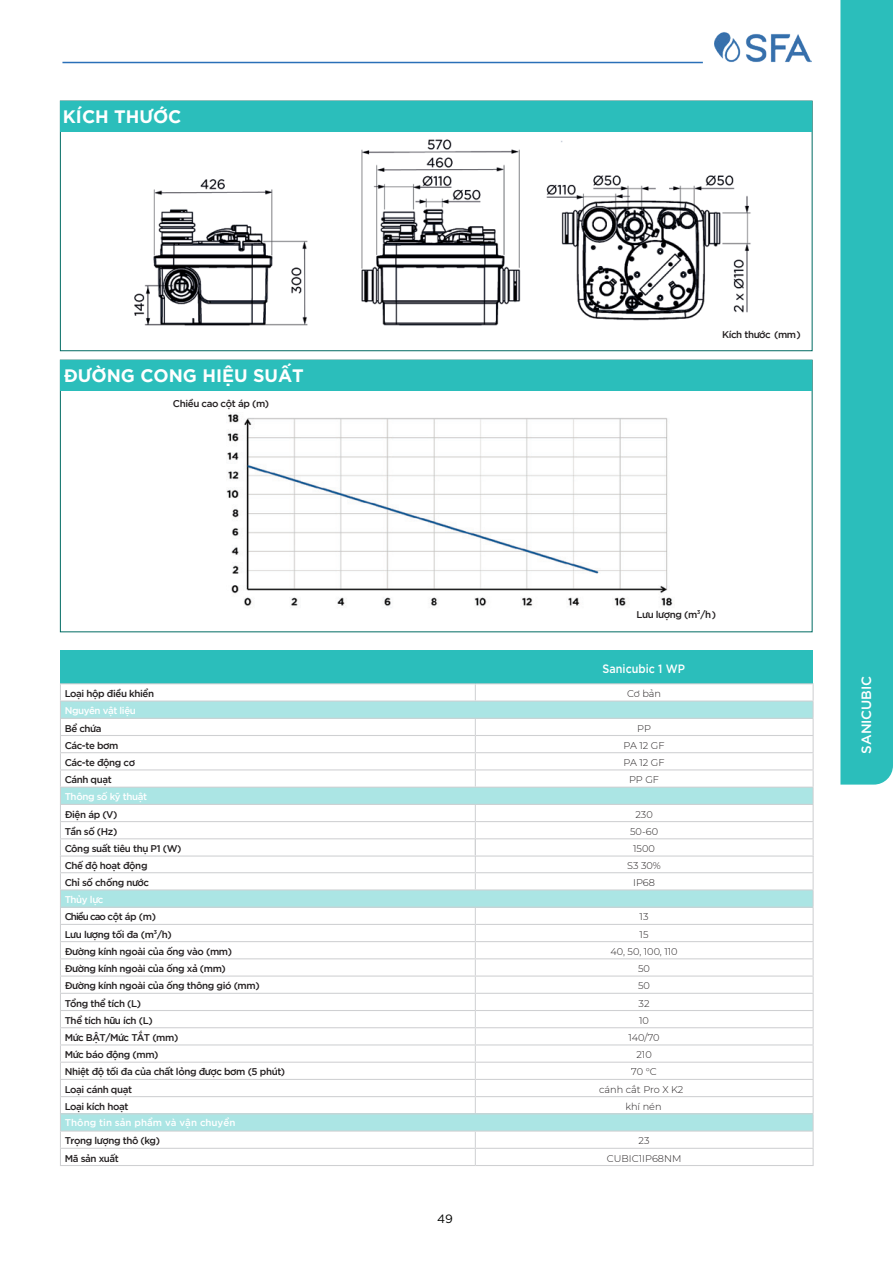
<style>
.page{position:relative;width:893px;height:1263px;background:#fff}
.page>*{position:absolute;margin:0;border:0;box-sizing:border-box;transform-origin:0 0}
.t1{font:700 18px "SVN Gotham";color:#fff}
.t2{font:500 13.5px "Gotham";letter-spacing:-.01em;color:#fff}
.t3{font:500 12px "SVN Gotham";color:#fff;scale:.9 1}
.t4{font:12px "Gotham";color:#040503}
.t5{font:500 9.75px "SVN Gotham";letter-spacing:-.04em;color:#231f20}
.t6{font:300 9.75px "Montserrat";color:#231f20}
.t7{font:500 9.75px "SVN Gotham";letter-spacing:-.04em;color:#fff}
.t8{font:500 9.75px "SVN Gotham";color:#fff}
.t9{font:500 9.75px "SVN Gotham";letter-spacing:-.06em;color:#231f20}
.t10{font:500 9.75px "SVN Gotham";letter-spacing:-.095em;color:#231f20}
</style>
<div class="page">
<div style="left:840px;top:0;width:53px;height:785px;background:#2bbebb"></div>
<img style="left:715px;top:32px;width:97px;height:31px">
<hr style="left:62px;top:62px;width:641px;height:1px;background:#2a70b8">
<img style="left:134px;top:139px;width:617px;height:187px">
<div style="left:60px;top:650px;width:753px;height:34px;background:#2bbebb"></div>
<div style="left:60px;top:1114px;width:753px;height:17px;background:#abe5e4"></div>
<div style="left:60px;top:890px;width:753px;height:17px;background:#abe5e4"></div>
<div style="left:60px;top:787px;width:753px;height:17px;background:#abe5e4"></div>
<div style="left:60px;top:701px;width:753px;height:17px;background:#abe5e4"></div>
<svg style="left:475px;top:684px;width:1px;height:16px"></svg>
<svg style="left:475px;top:719px;width:1px;height:68px"></svg>
<svg style="left:475px;top:805px;width:1px;height:84px"></svg>
<svg style="left:475px;top:908px;width:1px;height:205px"></svg>
<svg style="left:475px;top:1131px;width:1px;height:34px"></svg>
<hr style="left:60px;top:683px;width:415px;height:1px;background:#cfd0d2">
<hr style="left:475px;top:683px;width:339px;height:1px;background:#cfd0d2">
<hr style="left:60px;top:700px;width:415px;height:1px;background:#cfd0d2">
<hr style="left:475px;top:700px;width:339px;height:1px;background:#cfd0d2">
<hr style="left:60px;top:718px;width:415px;height:1px;background:#cfd0d2">
<hr style="left:475px;top:718px;width:339px;height:1px;background:#cfd0d2">
<hr style="left:60px;top:735px;width:415px;height:1px;background:#cfd0d2">
<hr style="left:475px;top:735px;width:339px;height:1px;background:#cfd0d2">
<hr style="left:60px;top:752px;width:415px;height:1px;background:#cfd0d2">
<hr style="left:475px;top:752px;width:339px;height:1px;background:#cfd0d2">
<hr style="left:60px;top:769px;width:415px;height:1px;background:#cfd0d2">
<hr style="left:475px;top:769px;width:339px;height:1px;background:#cfd0d2">
<hr style="left:60px;top:787px;width:415px;height:1px;background:#cfd0d2">
<hr style="left:475px;top:787px;width:339px;height:1px;background:#cfd0d2">
<hr style="left:60px;top:804px;width:415px;height:1px;background:#cfd0d2">
<hr style="left:475px;top:804px;width:339px;height:1px;background:#cfd0d2">
<hr style="left:60px;top:821px;width:415px;height:1px;background:#cfd0d2">
<hr style="left:475px;top:821px;width:339px;height:1px;background:#cfd0d2">
<hr style="left:60px;top:838px;width:415px;height:1px;background:#cfd0d2">
<hr style="left:475px;top:838px;width:339px;height:1px;background:#cfd0d2">
<hr style="left:60px;top:855px;width:415px;height:1px;background:#cfd0d2">
<hr style="left:475px;top:855px;width:339px;height:1px;background:#cfd0d2">
<hr style="left:60px;top:872px;width:415px;height:1px;background:#cfd0d2">
<hr style="left:475px;top:872px;width:339px;height:1px;background:#cfd0d2">
<hr style="left:60px;top:889px;width:415px;height:1px;background:#cfd0d2">
<hr style="left:475px;top:889px;width:339px;height:1px;background:#cfd0d2">
<hr style="left:60px;top:907px;width:415px;height:1px;background:#cfd0d2">
<hr style="left:475px;top:907px;width:339px;height:1px;background:#cfd0d2">
<hr style="left:60px;top:924px;width:415px;height:1px;background:#cfd0d2">
<hr style="left:475px;top:924px;width:339px;height:1px;background:#cfd0d2">
<hr style="left:60px;top:941px;width:415px;height:1px;background:#cfd0d2">
<hr style="left:475px;top:941px;width:339px;height:1px;background:#cfd0d2">
<hr style="left:60px;top:958px;width:415px;height:1px;background:#cfd0d2">
<hr style="left:475px;top:958px;width:339px;height:1px;background:#cfd0d2">
<hr style="left:60px;top:975px;width:415px;height:1px;background:#cfd0d2">
<hr style="left:475px;top:975px;width:339px;height:1px;background:#cfd0d2">
<hr style="left:60px;top:993px;width:415px;height:1px;background:#cfd0d2">
<hr style="left:475px;top:993px;width:339px;height:1px;background:#cfd0d2">
<hr style="left:60px;top:1010px;width:415px;height:1px;background:#cfd0d2">
<hr style="left:475px;top:1010px;width:339px;height:1px;background:#cfd0d2">
<hr style="left:60px;top:1027px;width:415px;height:1px;background:#cfd0d2">
<hr style="left:475px;top:1027px;width:339px;height:1px;background:#cfd0d2">
<hr style="left:60px;top:1044px;width:415px;height:1px;background:#cfd0d2">
<hr style="left:475px;top:1044px;width:339px;height:1px;background:#cfd0d2">
<hr style="left:60px;top:1062px;width:415px;height:1px;background:#cfd0d2">
<hr style="left:475px;top:1062px;width:339px;height:1px;background:#cfd0d2">
<hr style="left:60px;top:1079px;width:415px;height:1px;background:#cfd0d2">
<hr style="left:475px;top:1079px;width:339px;height:1px;background:#cfd0d2">
<hr style="left:60px;top:1096px;width:415px;height:1px;background:#cfd0d2">
<hr style="left:475px;top:1096px;width:339px;height:1px;background:#cfd0d2">
<hr style="left:60px;top:1113px;width:415px;height:1px;background:#cfd0d2">
<hr style="left:475px;top:1113px;width:339px;height:1px;background:#cfd0d2">
<hr style="left:60px;top:1130px;width:415px;height:1px;background:#cfd0d2">
<hr style="left:475px;top:1130px;width:339px;height:1px;background:#cfd0d2">
<hr style="left:60px;top:1148px;width:415px;height:1px;background:#cfd0d2">
<svg style="left:60px;top:684px;width:1px;height:481px"></svg>
<hr style="left:475px;top:1148px;width:339px;height:1px;background:#cfd0d2">
<svg style="left:813px;top:684px;width:1px;height:481px"></svg>
<hr style="left:60px;top:1165px;width:415px;height:1px;background:#cfd0d2">
<hr style="left:475px;top:1165px;width:339px;height:1px;background:#cfd0d2">
<img style="left:226px;top:414px;width:447px;height:193px">
<div style="left:60px;top:101px;width:752px;height:30px;background:#2bbebb"></div>
<div style="left:60px;top:360px;width:752px;height:30px;background:#2bbebb"></div>
<h1 class="t1" style="left:63px;top:103px;width:120px">KÍCH THƯỚC</h1>
<h1 class="t1" style="left:63px;top:362px;width:242px">ĐƯỜNG CONG HIỆU SUẤT</h1>
<p class="t5" style="left:173px;top:396px;width:98px">Chiều cao cột áp (m)</p>
<p class="t5" style="left:722px;top:328px;width:80px">Kích thước (mm)</p>
<p class="t5" style="left:636px;top:607px;width:81px">Lưu lượng (m³/h)</p>
<p class="t3" style="left:603px;top:660px;width:93px">Sanicubic 1 WP</p>
<p class="t5" style="left:65px;top:687px;width:91px">Loại hộp điều khiển</p>
<p class="t6" style="left:627px;top:687px;width:36px">Cơ bản</p>
<p class="t7" style="left:65px;top:704px;width:73px">Nguyên vật liệu</p>
<p class="t5" style="left:65px;top:721px;width:38px">Bể chứa</p>
<p class="t6" style="left:637px;top:721px;width:15px">PP</p>
<p class="t5" style="left:65px;top:738px;width:55px">Các-te bơm</p>
<p class="t6" style="left:623px;top:739px;width:43px">PA 12 GF</p>
<p class="t5" style="left:65px;top:755px;width:72px">Các-te động cơ</p>
<p class="t6" style="left:623px;top:756px;width:43px">PA 12 GF</p>
<p class="t5" style="left:65px;top:773px;width:49px">Cánh quạt</p>
<p class="t6" style="left:629px;top:773px;width:32px">PP GF</p>
<p class="t7" style="left:65px;top:790px;width:84px">Thông số kỹ thuật</p>
<p class="t5" style="left:65px;top:807px;width:54px">Điện áp (V)</p>
<p class="t6" style="left:635px;top:808px;width:19px">230</p>
<p class="t5" style="left:65px;top:824px;width:54px">Tần số (Hz)</p>
<p class="t6" style="left:630px;top:825px;width:30px">50-60</p>
<p class="t5" style="left:65px;top:842px;width:118px">Công suất tiêu thụ P1 (W)</p>
<p class="t6" style="left:633px;top:842px;width:23px">1500</p>
<p class="t5" style="left:65px;top:858px;width:84px">Chế độ hoạt động</p>
<p class="t6" style="left:627px;top:859px;width:35px">S3 30%</p>
<p class="t5" style="left:65px;top:875px;width:86px">Chỉ số chống nước</p>
<p class="t6" style="left:633px;top:876px;width:23px">IP68</p>
<p class="t7" style="left:65px;top:893px;width:40px">Thủy lực</p>
<p class="t10" style="left:65px;top:910px;width:93px">Chiều cao cột áp (m)</p>
<p class="t6" style="left:640px;top:910px;width:10px">13</p>
<p class="t5" style="left:65px;top:927px;width:109px">Lưu lượng tối đa (m³/h)</p>
<p class="t6" style="left:640px;top:928px;width:10px">15</p>
<p class="t5" style="left:65px;top:944px;width:169px">Đường kính ngoài của ống vào (mm)</p>
<p class="t6" style="left:610px;top:945px;width:69px">40, 50, 100, 110</p>
<p class="t5" style="left:65px;top:962px;width:163px">Đường kính ngoài của ống xả (mm)</p>
<p class="t6" style="left:638px;top:962px;width:13px">50</p>
<p class="t5" style="left:65px;top:979px;width:196px">Đường kính ngoài của ống thông gió (mm)</p>
<p class="t6" style="left:638px;top:979px;width:13px">50</p>
<p class="t5" style="left:65px;top:996px;width:78px">Tổng thể tích (L)</p>
<p class="t6" style="left:639px;top:996px;width:12px">32</p>
<p class="t5" style="left:65px;top:1013px;width:89px">Thể tích hữu ích (L)</p>
<p class="t6" style="left:639px;top:1014px;width:11px">10</p>
<p class="t9" style="left:65px;top:1030px;width:115px">Mức BẬT/Mức TẮT (mm)</p>
<p class="t6" style="left:628px;top:1031px;width:33px">140/70</p>
<p class="t5" style="left:65px;top:1048px;width:95px">Mức báo động (mm)</p>
<p class="t6" style="left:636px;top:1048px;width:17px">210</p>
<p class="t5" style="left:65px;top:1065px;width:222px">Nhiệt độ tối đa của chất lỏng được bơm (5 phút)</p>
<p class="t6" style="left:631px;top:1065px;width:27px">70 °C</p>
<p class="t5" style="left:65px;top:1082px;width:69px">Loại cánh quạt</p>
<p class="t6" style="left:599px;top:1082px;width:86px">cánh cắt Pro X K2</p>
<p class="t5" style="left:65px;top:1099px;width:65px">Loại kích hoạt</p>
<p class="t6" style="left:625px;top:1100px;width:38px">khí nén</p>
<p class="t5" style="left:65px;top:1134px;width:97px">Trọng lượng thô (kg)</p>
<p class="t6" style="left:639px;top:1134px;width:12px">23</p>
<p class="t5" style="left:65px;top:1151px;width:56px">Mã sản xuất</p>
<p class="t6" style="left:607px;top:1151px;width:76px">CUBIC1IP68NM</p>
<p class="t8" style="left:65px;top:1116px;width:172px">Thông tin sản phẩm và vận chuyển</p>
<p class="t4" style="left:437px;top:1211px;width:17px">49</p>
<h2 class="t2" style="left:857px;top:753px;width:79px;rotate:-90deg">SANICUBIC</h2>
</div>
